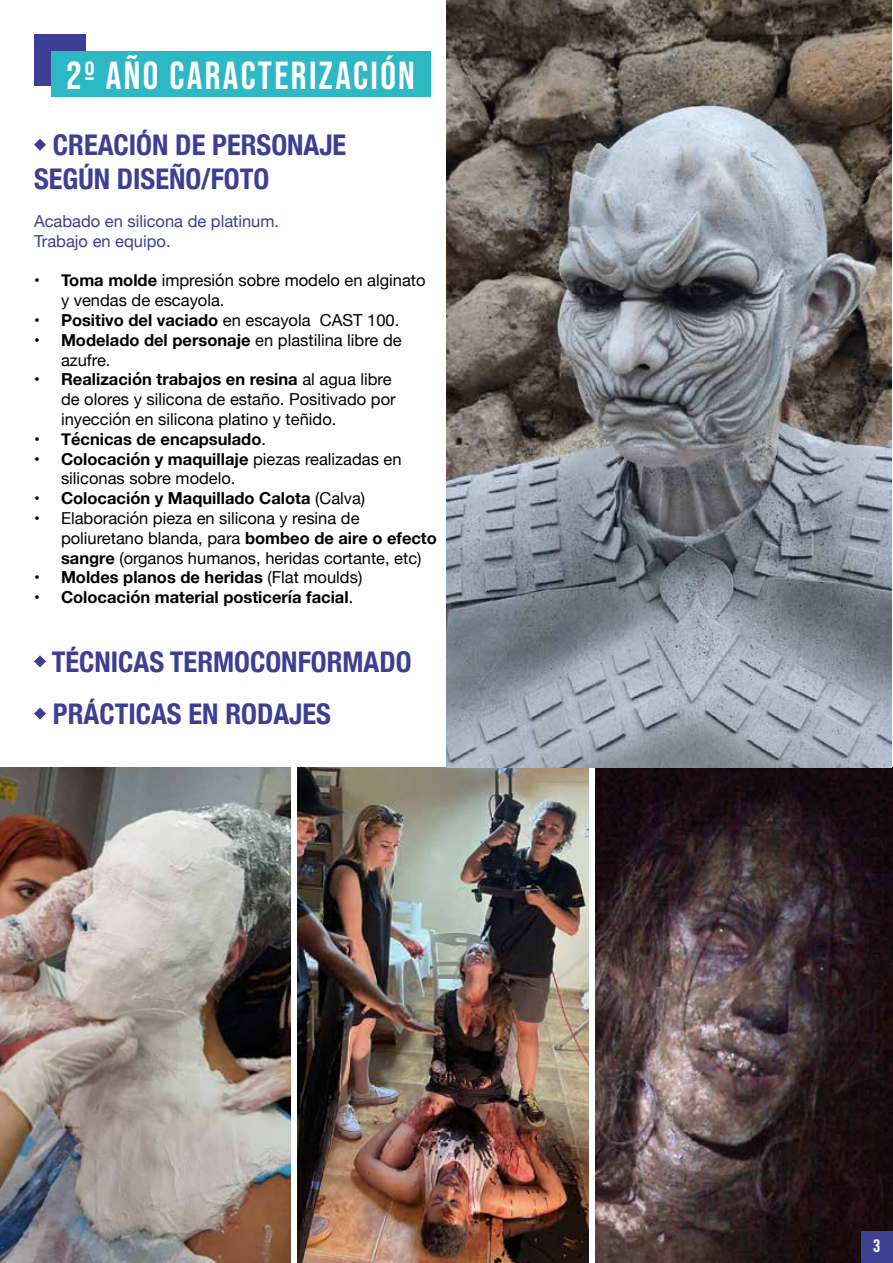
<style>
.page{position:relative;width:893px;height:1263px;background:#fff}
.page>*{position:absolute;margin:0;border:0;box-sizing:border-box;transform-origin:0 0}
.t1{font:39px "Bebas Neue";letter-spacing:.06em;color:#fff}
.t2{font:700 condensed 28.5px/34.2px "Helvetica Neue";color:#3c3f92}
.t3{font:18px "Bebas Neue";color:#fff}
.t4{font:16.5px/19.8px "Helvetica Neue";color:#000}
.t5{font:700 16.5px "Helvetica Neue";color:#000}
.t6{font:16.5px/19.8px "Helvetica Neue";color:#3c3f92}
.s1{font-weight:700}
.s2{font-weight:400}
</style>
<div class="page">
<svg style="left:34px;top:139px;width:12px;height:12px"></svg>
<svg style="left:34px;top:655px;width:12px;height:12px"></svg>
<svg style="left:34px;top:707px;width:12px;height:12px"></svg>
<img style="left:596px;top:767px;width:297px;height:496px">
<img style="left:0;top:767px;width:291px;height:496px">
<img style="left:298px;top:767px;width:290px;height:496px">
<img style="left:446px;top:0;width:446px;height:767px">
<div style="left:34px;top:34px;width:51px;height:51px;background:#3b3e92"></div>
<div style="left:52px;top:51px;width:379px;height:46px;background:#2db8c5"></div>
<div style="left:861px;top:1231px;width:32px;height:31px;background:#3d408f"></div>
<h1 class="t1" style="left:66px;top:55px;width:350px">2º AÑO CARACTERIZACIÓN</h1>
<h2 class="t2" style="left:34px;top:128px;width:314px;text-indent:19px">CREACIÓN DE PERSONAJE<br>SEGÚN DISEÑO/FOTO</h2>
<p class="t6" style="left:34px;top:212px;width:247px">Acabado en silicona de platinum.<br>Trabajo en equipo.</p>
<p class="t4" style="left:61px;top:272px;width:366px;text-indent:-27px"><span class="s1">• Toma molde</span> impresión sobre modelo en alginato y vendas de escayola.</p>
<p class="t5" style="left:34px;top:307px;width:367px">• Positivo del vaciado <span class="s2">en escayola CAST 100.</span></p>
<p class="t4" style="left:61px;top:331px;width:342px;text-indent:-27px"><span class="s1">• Modelado del personaje</span> en plastilina libre de azufre.</p>
<p class="t4" style="left:61px;top:371px;width:336px;text-indent:-27px"><span class="s1">• Realización trabajos en resina</span> al agua libre de olores y silicona de estaño. Positivado por inyección en silicona platino y teñido.</p>
<p class="t5" style="left:34px;top:426px;width:233px">• Técnicas de encapsulado<span class="s2">.</span></p>
<p class="t4" style="left:61px;top:450px;width:342px;text-indent:-27px"><span class="s1">• Colocación y maquillaje</span> piezas realizadas en siliconas sobre modelo.</p>
<p class="t5" style="left:34px;top:485px;width:333px">• Colocación y Maquillado Calota <span class="s2">(Calva)</span></p>
<p class="t4" style="left:61px;top:509px;width:377px;text-indent:-27px">• Elaboración pieza en silicona y resina de poliuretano blanda, para <span class="s1">bombeo de aire o efecto sangre</span> (organos humanos, heridas cortante, etc)</p>
<p class="t5" style="left:34px;top:565px;width:330px">• Moldes planos de heridas <span class="s2">(Flat moulds)</span></p>
<p class="t5" style="left:34px;top:584px;width:321px">• Colocación material posticería facial<span class="s2">.</span></p>
<h2 class="t2" style="left:52px;top:636px;width:361px;line-height:52.2px">TÉCNICAS TERMOCONFORMADO<br>PRÁCTICAS EN RODAJES</h2>
<p class="t3" style="left:873px;top:1236px;width:9px">3</p>
</div>
